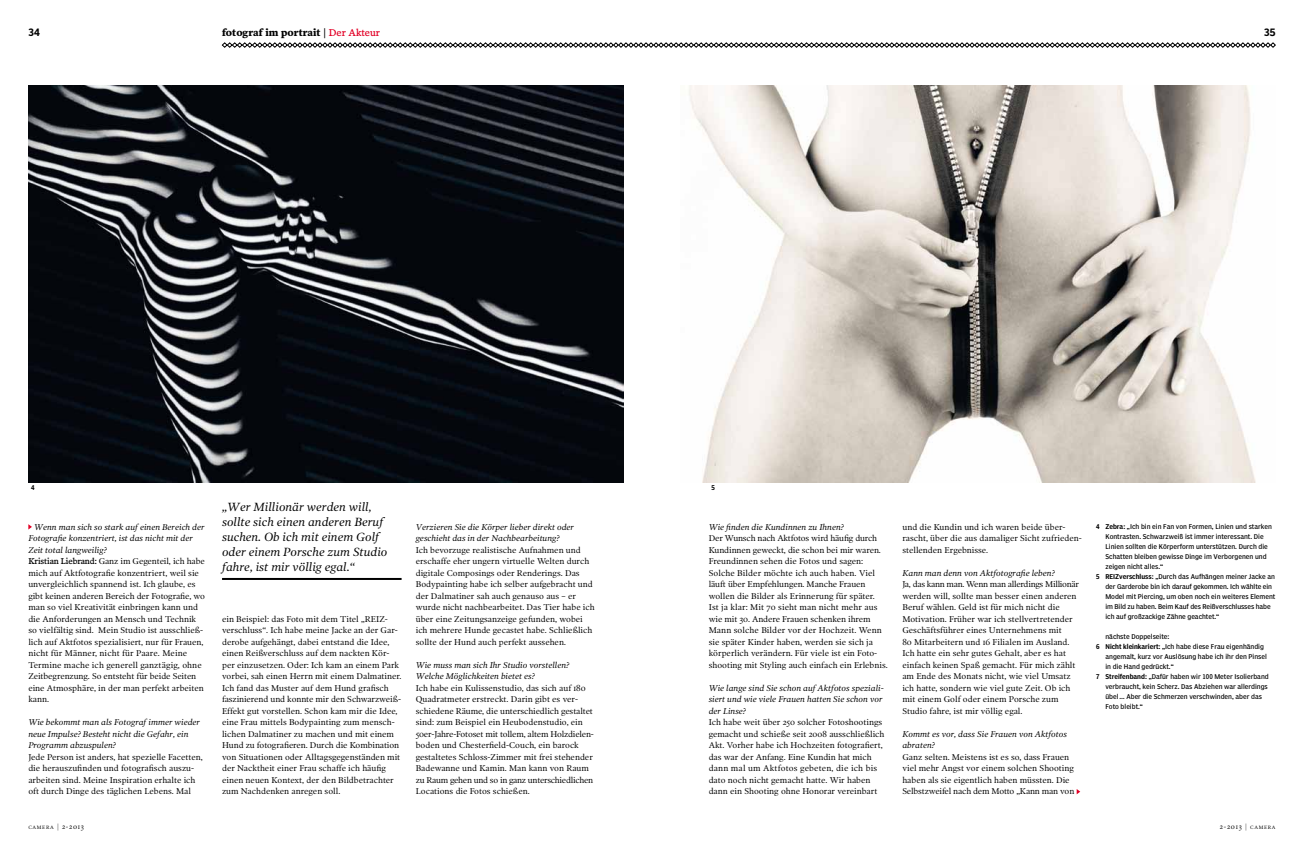
<style>
.page{position:relative;width:1304px;height:857px;background:#fff}
.page>*{position:absolute;margin:0;border:0;box-sizing:border-box;transform-origin:0 0}
.t1{font:italic 12px/15px "Poynter OS Text One";color:#000}
.t2{font:700 10px "Poynter Text";color:#000}
.t3{font:10px "Poynter Agate Regular Three";color:#000}
.t4{font:8.5px/11.5px "Poynter OS Text One";color:#000}
.t5{font:italic 8.5px/11.5px "Poynter OS Text One";color:#000}
.t6{font:7px "Poynter OS Text One";letter-spacing:.1em;color:#000}
.t7{font:6.5px "Poynter Agate Cond One";color:#000}
.t8{font:6.5px "Poynter Agate Cond Three";color:#000}
.s1{font-family:"Poynter OS Text Four";font-weight:400;color:#e20026}
.s2{font-style:italic}
.s3{font-family:"Poynter OS Text Four"}
.s4{font-family:"Poynter Agate Cond Three"}
.s5{font-size:4.9px}
</style>
<div class="page">
<svg style="left:222px;top:42px;width:1054px;height:6px"></svg>
<svg style="left:28px;top:524px;width:4px;height:5px"></svg>
<hr style="left:222px;top:577px;width:180px;height:2px;background:#000">
<svg style="left:1077px;top:789px;width:3px;height:5px"></svg>
<img style="left:28px;top:85px;width:595px;height:397px">
<img style="left:689px;top:85px;width:567px;height:397px">
<p class="t2" style="left:222px;top:28px;width:160px">fotograf im porträit | <span class="s1">Der Akteur</span></p>
<p class="t3" style="left:28px;top:26px;width:13px">34</p>
<p class="t3" style="left:1264px;top:26px;width:13px">35</p>
<p class="t8" style="left:31px;top:483px;width:5px">4</p>
<p class="t8" style="left:711px;top:483px;width:5px">5</p>
<p class="t4" style="left:28px;top:520px;width:178px;text-indent:6px"><span class="s2">Wenn man sich so stark auf einen Bereich der Fotografie konzentriert, ist das nicht mit der Zeit total langweilig?<br></span><span class="s3">Kristian Liebrand:</span> Ganz im Gegenteil, ich habe mich auf Aktfotografie konzentriert, weil sie unvergleichlich spannend ist. Ich glaube, es gibt keinen anderen Bereich der Fotografie, wo man so viel Kreativität einbringen kann und die Anforderungen an Mensch und Technik so vielfältig sind. Mein Studio ist ausschließ&shy;lich auf Aktfotos spezialisiert, nur für Frauen, nicht für Männer, nicht für Paare. Meine Termine mache ich generell ganztägig, ohne Zeitbegrenzung. So entsteht für beide Seiten eine Atmosphäre, in der man perfekt arbeiten kann.</p>
<p class="t5" style="left:28px;top:716px;width:173px">Wie bekommt man als Fotograf immer wieder neue Impulse? Besteht nicht die Gefahr, ein<br>Programm abzuspulen?</p>
<p class="t4" style="left:28px;top:750px;width:176px">Jede Person ist anders, hat spezielle Facetten, die herauszufinden und fotografisch auszu&shy;arbeiten sind. Meine Inspiration erhalte ich oft durch Dinge des täglichen Lebens. Mal</p>
<h1 class="t1" style="left:222px;top:498px;width:167px">„Wer Millionär werden will, sollte sich einen anderen Beruf suchen. Ob ich mit einem Golf oder einem Porsche zum Studio fahre, ist mir völlig egal.“</h1>
<p class="t4" style="left:222px;top:612px;width:181px">ein Beispiel: das Foto mit dem Titel „REIZ&shy;verschluss“. Ich habe meine Jacke an der Gar&shy;derobe aufgehängt, dabei entstand die Idee, einen Reißverschluss auf dem nackten Kör&shy;per einzusetzen. Oder: Ich kam an einem Park vorbei, sah einen Herrn mit einem Dalmatiner.<br>Ich fand das Muster auf dem Hund grafisch faszinierend und konnte mir den Schwarzweiß-Effekt gut vorstellen. Schon kam mir die Idee, eine Frau mittels Bodypainting zum mensch&shy;lichen Dalmatiner zu machen und mit einem Hund zu fotografieren. Durch die Kombination von Situationen oder Alltagsgegenständen mit der Nacktheit einer Frau schaffe ich häufig einen neuen Kontext, der den Bildbetrachter zum Nachdenken anregen soll.</p>
<p class="t5" style="left:416px;top:520px;width:160px">Verzieren Sie die Körper lieber direkt oder geschieht das in der Nachbearbeitung?</p>
<p class="t4" style="left:416px;top:543px;width:181px">Ich bevorzuge realistische Aufnahmen und erschaffe eher ungern virtuelle Welten durch digitale Composings oder Renderings. Das Bodypainting habe ich selber aufgebracht und der Dalmatiner sah auch genauso aus – er wurde nicht nachbearbeitet. Das Tier habe ich über eine Zeitungsanzeige gefunden, wobei ich mehrere Hunde gecastet habe. Schließlich sollte der Hund auch perfekt aussehen<span class="s2">.</span></p>
<p class="t5" style="left:416px;top:658px;width:155px">Wie muss man sich Ihr Studio vorstellen?<br>Welche Möglichkeiten bietet es?</p>
<p class="t4" style="left:416px;top:681px;width:180px">Ich habe ein Kulissenstudio, das sich auf 180<br>Quadratmeter erstreckt. Darin gibt es ver&shy;schiedene Räume, die unterschiedlich gestaltet sind: zum Beispiel ein Heubodenstudio, ein 50er-Jahre-Fotoset mit tollem, altem Holzdielen&shy;boden und Chesterfield-Couch, ein barock gestaltetes Schloss-Zimmer mit frei stehender Badewanne und Kamin. Man kann von Raum zu Raum gehen und so in ganz unterschiedlichen Locations die Fotos schießen.</p>
<p class="t5" style="left:709px;top:520px;width:137px">Wie finden die Kundinnen zu Ihnen?</p>
<p class="t4" style="left:709px;top:532px;width:181px">Der Wunsch nach Aktfotos wird häufig durch Kundinnen geweckt, die schon bei mir waren.<br>Freundinnen sehen die Fotos und sagen:<br>Solche Bilder möchte ich auch haben. Viel läuft über Empfehlungen. Manche Frauen wollen die Bilder als Erinnerung für später.<br>Ist ja klar: Mit 70 sieht man nicht mehr aus wie mit 30. Andere Frauen schenken ihrem Mann solche Bilder vor der Hochzeit. Wenn sie später Kinder haben, werden sie sich ja körperlich verändern. Für viele ist ein Foto&shy;shooting mit Styling auch einfach ein Erlebnis.</p>
<p class="t5" style="left:709px;top:681px;width:176px">Wie lange sind Sie schon auf Aktfotos speziali&shy;siert und wie viele Frauen hatten Sie schon vor der Linse?</p>
<p class="t4" style="left:709px;top:716px;width:177px">Ich habe weit über 250 solcher Fotoshootings gemacht und schieße seit 2008 ausschließlich Akt. Vorher habe ich Hochzeiten fotografiert, das war der Anfang. Eine Kundin hat mich dann mal um Aktfotos gebeten, die ich bis dato noch nicht gemacht hatte. Wir haben dann ein Shooting ohne Honorar vereinbart</p>
<p class="t4" style="left:902px;top:520px;width:181px">und die Kundin und ich waren beide über&shy;rascht, über die aus damaliger Sicht zufrieden&shy;stellenden Ergebnisse.</p>
<p class="t5" style="left:902px;top:566px;width:154px">Kann man denn von Aktfotografie leben?</p>
<p class="t4" style="left:902px;top:578px;width:178px">Ja, das kann man. Wenn man allerdings Millionär werden will, sollte man besser einen anderen Beruf wählen. Geld ist für mich nicht die Motivation. Früher war ich stellvertretender Geschäftsführer eines Unternehmens mit<br>80 Mitarbeitern und 16 Filialen im Ausland.<br>Ich hatte ein sehr gutes Gehalt, aber es hat einfach keinen Spaß gemacht. Für mich zählt am Ende des Monats nicht, wie viel Umsatz ich hatte, sondern wie viel gute Zeit. Ob ich mit einem Golf oder einem Porsche zum Studio fahre, ist mir völlig egal.</p>
<p class="t5" style="left:902px;top:727px;width:166px">Kommt es vor, dass Sie Frauen von Aktfotos abraten?</p>
<p class="t4" style="left:902px;top:750px;width:174px">Ganz selten. Meistens ist es so, dass Frauen viel mehr Angst vor einem solchen Shooting haben als sie eigentlich haben müssten. Die Selbstzweifel nach dem Motto „Kann man von</p>
<p class="t7" style="left:1096px;top:522px;width:177px"><span class="s4">4 Zebra:</span> „Ich bin ein Fan von Formen, Linien und starken</p>
<p class="t7" style="left:1105px;top:532px;width:160px">Kontrasten. Schwarzweiß ist immer interessant. Die</p>
<p class="t7" style="left:1105px;top:542px;width:164px">Linien sollten die Körperform unterstützen. Durch die</p>
<p class="t7" style="left:1105px;top:552px;width:163px">Schatten bleiben gewisse Dinge im Verborgenen und</p>
<p class="t7" style="left:1105px;top:562px;width:59px">zeigen nicht alles.“</p>
<p class="t7" style="left:1096px;top:572px;width:180px"><span class="s4">5 REIZverschluss:</span> „Durch das Aufhängen meiner Jacke an</p>
<p class="t7" style="left:1105px;top:582px;width:168px">der Garderobe bin ich darauf gekommen. Ich wählte ein</p>
<p class="t7" style="left:1105px;top:592px;width:171px">Model mit Piercing, um oben noch ein weiteres Element</p>
<p class="t7" style="left:1105px;top:602px;width:167px">im Bild zu haben. Beim Kauf des Reißverschlusses habe</p>
<p class="t7" style="left:1105px;top:612px;width:115px">ich auf großzackige Zähne geachtet.“</p>
<p class="t7" style="left:1105px;top:632px;width:66px">nächste Doppelseite:</p>
<p class="t7" style="left:1096px;top:642px;width:169px"><span class="s4">6 Nicht kleinkariert:</span> „Ich habe diese Frau eigenhändig</p>
<p class="t7" style="left:1105px;top:652px;width:163px">angemalt, kurz vor Auslösung habe ich ihr den Pinsel</p>
<p class="t7" style="left:1105px;top:662px;width:70px">in die Hand gedrückt.“</p>
<p class="t7" style="left:1096px;top:672px;width:174px"><span class="s4">7 Streifenband:</span> „Dafür haben wir 100 Meter Isolierband</p>
<p class="t7" style="left:1105px;top:682px;width:164px">verbraucht, kein Scherz. Das Abziehen war allerdings</p>
<p class="t7" style="left:1105px;top:692px;width:158px">übel… Aber die Schmerzen verschwinden, aber das</p>
<p class="t7" style="left:1105px;top:702px;width:39px">Foto bleibt.“</p>
<p class="t6" style="left:28px;top:821px;width:57px"><span class="s5">CAMERA</span> | 2-2013</p>
<p class="t6" style="left:1220px;top:821px;width:57px">2-2013 | <span class="s5">CAMERA</span></p>
</div>
